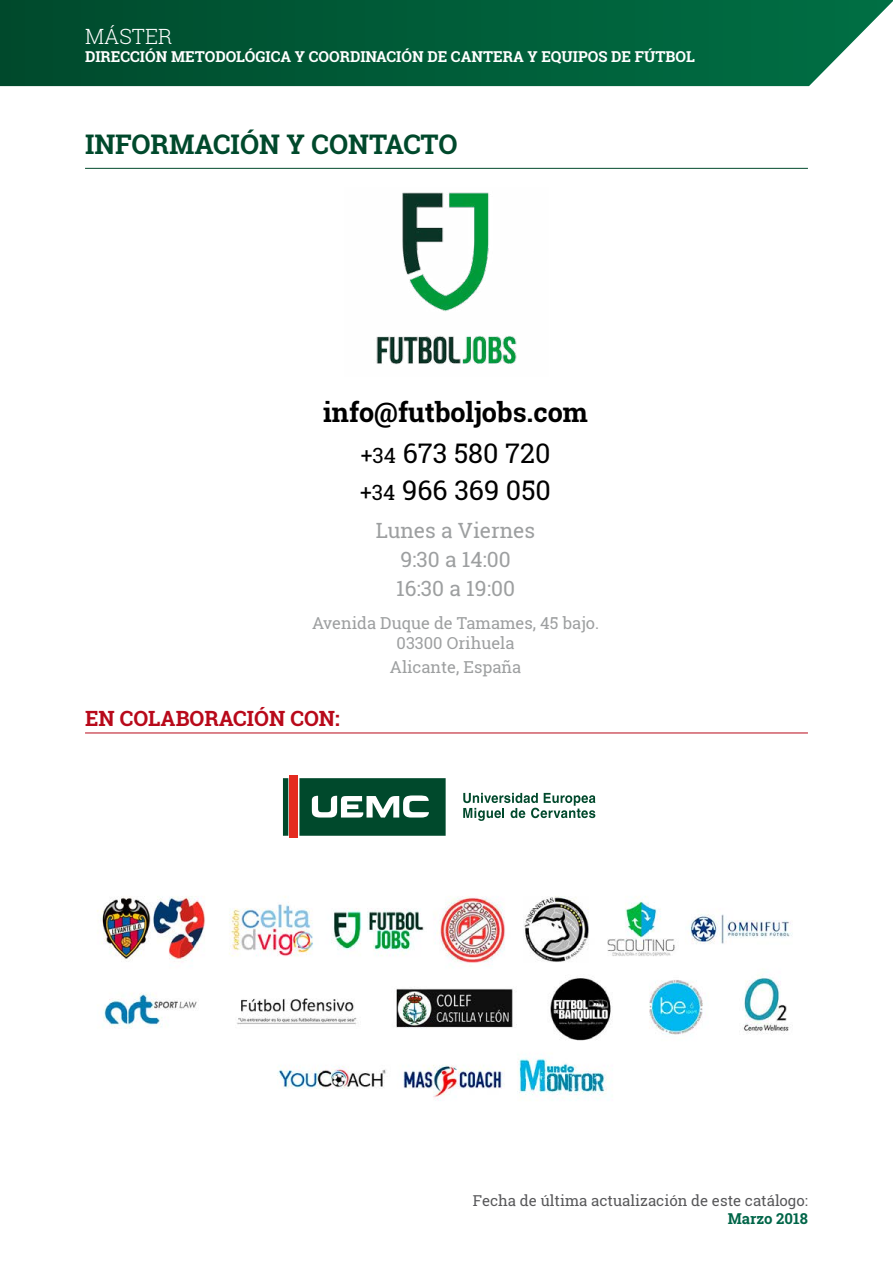
<style>
.page{position:relative;width:893px;height:1263px;background:#fff}
.page>*{position:absolute;margin:0;border:0;box-sizing:border-box;transform-origin:0 0}
.t1{font:700 27px/41px "Roboto Slab";color:#000;text-align:center}
.t2{font:700 27px "Roboto Slab";color:#00492c}
.t3{font:27px "Roboto Slab";color:#000}
.t4{font:21px/29.4px "Roboto Slab";color:#9d9fa0;text-align:center}
.t5{font:700 21px "Roboto Slab";color:#b8091a}
.t6{font:300 21px "Roboto Slab";color:#fff}
.t7{font:16.5px/19.8px "Roboto Slab";color:#9d9fa0;text-align:center}
.t8{font:700 15px "Roboto Slab";color:#fff}
.t9{font:15px "Roboto Slab";color:#58585a}
.t10{font:700 15px "Roboto Slab";color:#006548}
.s1{font-weight:400;font-size:21px}
.s2{font-weight:400}
.s3{font-size:21px}
</style>
<div class="page">
<svg style="left:0;top:0;width:893px;height:86px;background:#09613f"></svg>
<hr style="left:85px;top:168px;width:723px;height:1px;background:#00492c">
<hr style="left:85px;top:733px;width:723px;height:1px;background:#b8091a">
<img style="left:97px;top:896px;width:696px;height:205px">
<svg style="left:282px;top:775px;width:314px;height:63px"></svg>
<img style="left:376px;top:192px;width:141px;height:173px">
<h2 class="t6" style="left:85px;top:22px;width:89px">MÁSTER</h2>
<p class="t8" style="left:85px;top:46px;width:611px">DIRECCIÓN METODOLÓGICA Y COORDINACIÓN DE CANTERA Y EQUIPOS DE FÚTBOL</p>
<h1 class="t2" style="left:85px;top:125px;width:374px">INFORMACIÓN Y CONTACTO</h1>
<h1 class="t1" style="left:323px;top:391px;width:266px">info@futboljobs.com <span class="s1">+34</span> <span class="s2">673 580 720</span></h1>
<h1 class="t3" style="left:360px;top:471px;width:192px"><span class="s3">+34</span> 966 369 050</h1>
<h2 class="t4" style="left:376px;top:515px;width:161px">Lunes a Viernes<br>9:30 a 14:00<br>16:30 a 19:00</h2>
<p class="t7" style="left:312px;top:613px;width:289px">Avenida Duque de Tamames, 45 bajo.<br>03300 Orihuela</p>
<p class="t7" style="left:390px;top:657px;width:133px">Alicante, España</p>
<h2 class="t5" style="left:85px;top:704px;width:256px">EN COLABORACIÓN CON:</h2>
<p class="t9" style="left:473px;top:1190px;width:336px">Fecha de última actualización de este catálogo:</p>
<p class="t10" style="left:728px;top:1208px;width:82px">Marzo 2018</p>
</div>
